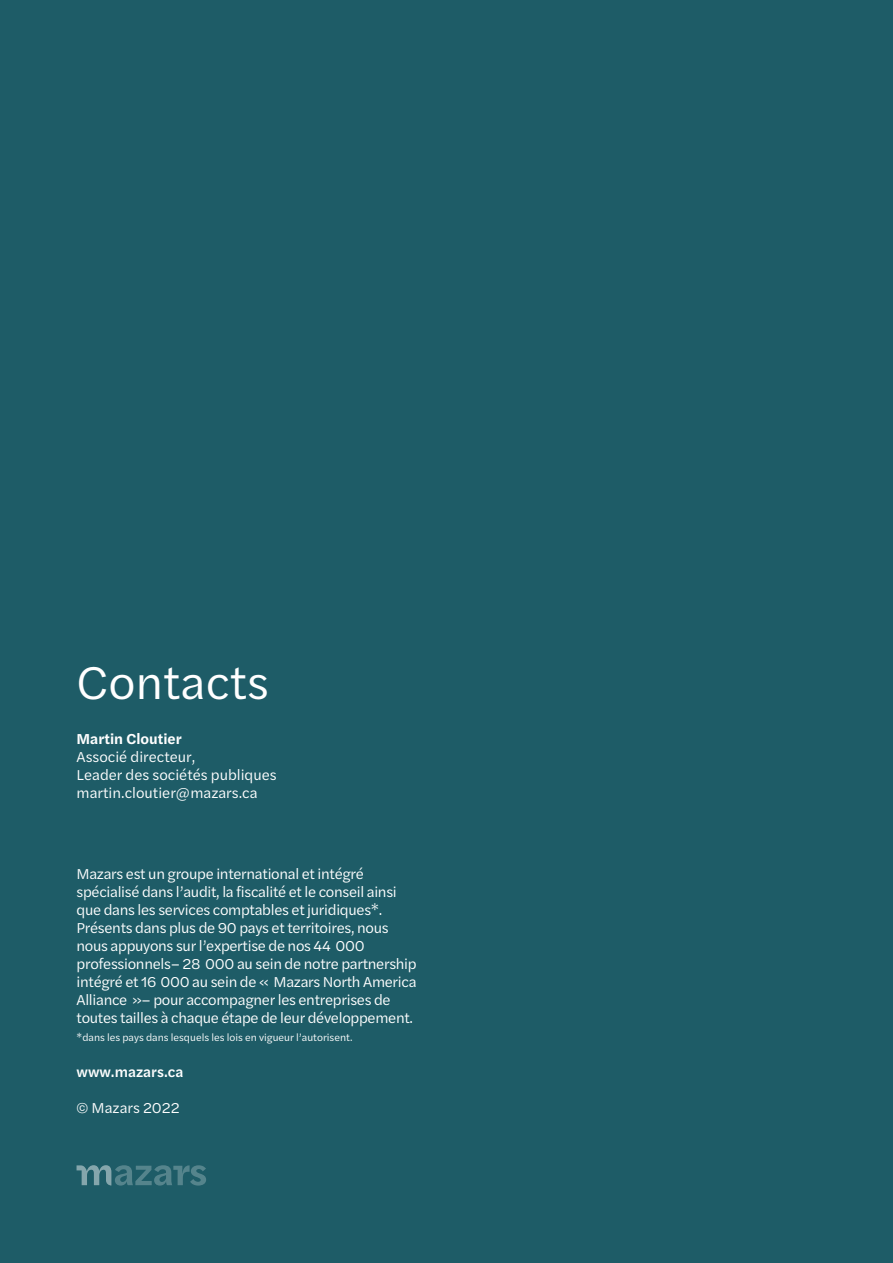
<style>
.page{position:relative;width:893px;height:1263px;background:#1e5c67}
.page>*{position:absolute;margin:0;border:0;box-sizing:border-box;transform-origin:0 0}
.t1{font:48px "Halyard Text";color:#fff}
.t2{font:15px/18px "Halyard Text";letter-spacing:-.02em;color:#fff}
.t3{font:15px/18px "Halyard Text";color:#fff}
.t4{font:600 15px "Halyard Text";color:#fff}
.t5{font:500 15px "Halyard Text";color:#fff}
.t6{font:10.5px "Halyard Text";color:#fff}
</style>
<div class="page">
<svg style="left:77px;top:1165px;width:129px;height:20px"></svg>
<h1 class="t1" style="left:77px;top:648px;width:194px">Contacts</h1>
<p class="t4" style="left:77px;top:728px;width:107px">Martin Cloutier</p>
<p class="t3" style="left:77px;top:747px;width:202px">Associé directeur,<br>Leader des sociétés publiques martin.cloutier@mazars.ca</p>
<p class="t2" style="left:77px;top:864px;width:342px">Mazars est un groupe international et intégré spécialisé dans l’audit, la fiscalité et le conseil ainsi que dans les services comptables et juridiques*.<br>Présents dans plus de 90 pays et territoires, nous nous appuyons sur l’expertise de nos 44 000 professionnels– 28 000 au sein de notre partnership intégré et 16 000 au sein de « Mazars North America Alliance »– pour accompagner les entreprises de toutes tailles à chaque étape de leur développement.</p>
<p class="t6" style="left:77px;top:1030px;width:277px">*dans les pays dans lesquels les lois en vigueur l’autorisent.</p>
<p class="t5" style="left:77px;top:1061px;width:108px">www.mazars.ca</p>
<p class="t3" style="left:77px;top:1098px;width:105px">© Mazars 2022</p>
</div>
